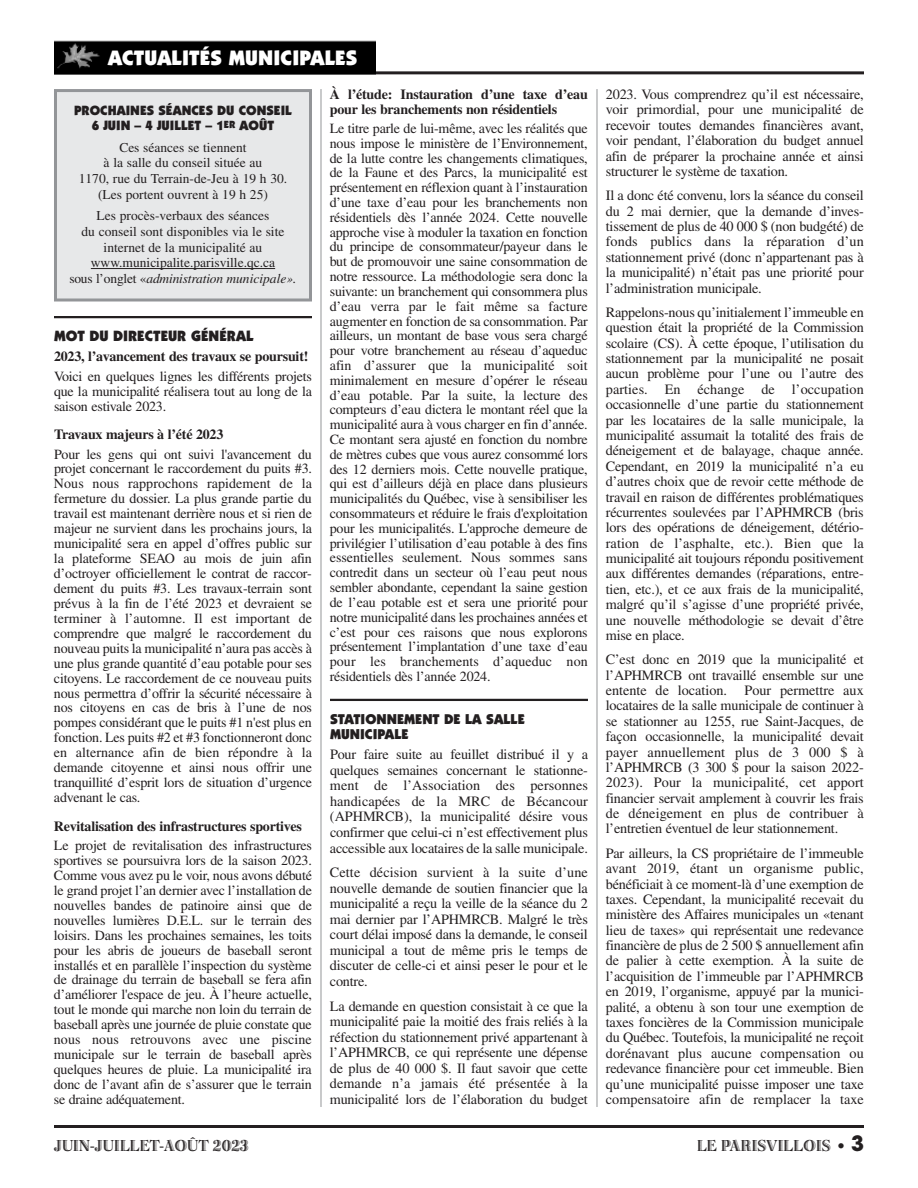
<style>
.page{position:relative;width:918px;height:1188px;background:#fff}
.page>*{position:absolute;margin:0;border:0;box-sizing:border-box;transform-origin:0 0}
.t1{font:900 21px "Itc Kabel";letter-spacing:.005em;color:#fff}
.t2{font:16.5px "Bertie Plain";color:#231f20}
.t3{font:900 15px "Itc Kabel";color:#231f20}
.t4{font:14.25px/15.5px "Times";letter-spacing:-.015em;color:#231f20;text-align:justify}
.t5{font:900 14.25px/15.6px "Itc Kabel";color:#231f20}
.t6{font:14.1px/15px "Times";letter-spacing:-.015em;color:#231f20;text-align:justify}
.t7{font:700 14.1px/14.9px "Times";letter-spacing:-.015em;color:#231f20}
.t8{font:13.5px/15.6px "Times";color:#231f20;text-align:center}
.t9{font:900 13.5px/15.6px "Itc Kabel";color:#231f20;text-align:center}
.s1{font-style:italic}
.s2{font-family:"Frutiger";font-weight:900;font-style:italic;font-size:15px}
.s3{font-family:"Avant Garde";font-weight:700;font-size:21px}
</style>
<div class="page">
<hr style="left:54px;top:1125px;width:810px;height:3px;background:#231f20">
<hr style="left:54px;top:316px;width:258px;height:2px;background:#231f20">
<hr style="left:330px;top:699px;width:258px;height:2px;background:#231f20">
<hr style="left:321px;top:89px;width:1px;height:1018px;background:#939598">
<hr style="left:597px;top:89px;width:1px;height:1018px;background:#939598">
<hr style="left:54px;top:71px;width:810px;height:3px;background:#231f20">
<img style="left:54px;top:40px;width:321px;height:35px">
<div style="left:57px;top:92px;width:252px;height:206px;background:#e7e8e9"></div>
<div style="left:54px;top:89px;width:258px;height:213px;border:3px solid #939598"></div>
<hr style="left:91px;top:268px;width:184px;height:1px;background:#231f20">
<h1 class="t1" style="left:108px;top:50px;width:251px">ACTUALITÉS MUNICIPALES</h1>
<p class="t9" style="left:74px;top:103px;width:219px">PROCHAINES SÉANCES DU CONSEIL<br>6 JUIN – 4 JUILLET – 1<sup>ER</sup> AOÛT</p>
<p class="t8" style="left:79px;top:141px;width:210px">Ces séances se tiennent<br>à la salle du conseil située au<br>1170, rue du Terrain-de-Jeu à 19 h 30. (Les portent ouvrent à 19 h 25)</p>
<p class="t8" style="left:69px;top:209px;width:229px">Les procès-verbaux des séances<br>du conseil sont disponibles via le site internet de la municipalité au www.municipalite.parisville.qc.ca<br>sous l’onglet «<span class="s1">administration municipale».</span></p>
<p class="t7" style="left:330px;top:88px;width:260px">À l’étude: Instauration d’une taxe d’eau pour les branchements non résidentiels</p>
<p class="t6" style="left:330px;top:122px;width:260px">Le titre parle de lui-même, avec les réalités que nous impose le ministère de l’Environnement, de la lutte contre les changements climatiques, de la Faune et des Parcs, la municipalité est présentement en réflexion quant à l’instauration d’une taxe d’eau pour les branchements non résidentiels dès l’année 2024. Cette nouvelle approche vise à moduler la taxation en fonction du principe de consommateur/payeur dans le but de promouvoir une saine consommation de notre ressource. La méthodologie sera donc la suivante: un branchement qui consommera plus d’eau verra par le fait même sa facture augmenter en fonction de sa consommation. Par ailleurs, un montant de base vous sera chargé pour votre branchement au réseau d’aqueduc afin d’assurer que la municipalité soit minimalement en mesure d’opérer le réseau d’eau potable. Par la suite, la lecture des compteurs d’eau dictera le montant réel que la municipalité aura à vous charger en fin d’année.<br>Ce montant sera ajusté en fonction du nombre de mètres cubes que vous aurez consommé lors des 12 derniers mois. Cette nouvelle pratique, qui est d’ailleurs déjà en place dans plusieurs municipalités du Québec, vise à sensibiliser les consommateurs et réduire le frais d'exploitation pour les municipalités. L'approche demeure de privilégier l’utilisation d’eau potable à des fins essentielles seulement. Nous sommes sans contredit dans un secteur où l’eau peut nous sembler abondante, cependant la saine gestion de l’eau potable est et sera une priorité pour notre municipalité dans les prochaines années et c’est pour ces raisons que nous explorons présentement l’implantation d’une taxe d’eau pour les branchements d’aqueduc non résidentiels dès l’année 2024.</p>
<p class="t5" style="left:330px;top:712px;width:196px">STATIONNEMENT DE LA SALLE<br>MUNICIPALE</p>
<p class="t4" style="left:330px;top:748px;width:260px">Pour faire suite au feuillet distribué il y a quelques semaines concernant le stationne&shy;ment de l’Association des personnes handicapées de la MRC de Bécancour (APHMRCB), la municipalité désire vous confirmer que celui-ci n’est effectivement plus accessible aux locataires de la salle municipale.</p>
<p class="t4" style="left:330px;top:866px;width:260px">Cette décision survient à la suite d’une nouvelle demande de soutien financier que la municipalité a reçu la veille de la séance du 2 mai dernier par l’APHMRCB. Malgré le très court délai imposé dans la demande, le conseil municipal a tout de même pris le temps de discuter de celle-ci et ainsi peser le pour et le contre.</p>
<p class="t4" style="left:330px;top:999px;width:260px">La demande en question consistait à ce que la municipalité paie la moitié des frais reliés à la réfection du stationnement privé appartenant à l’APHMRCB, ce qui représente une dépense de plus de 40 000 $. Il faut savoir que cette demande n’a jamais été présentée à la municipalité lors de l’élaboration du budget</p>
<p class="t3" style="left:54px;top:330px;width:201px">MOT DU DIRECTEUR GÉNÉRAL</p>
<p class="t7" style="left:54px;top:351px;width:256px">2023, l’avancement des travaux se poursuit!</p>
<p class="t6" style="left:54px;top:370px;width:260px">Voici en quelques lignes les différents projets que la municipalité réalisera tout au long de la saison estivale 2023.</p>
<p class="t7" style="left:54px;top:428px;width:171px">Travaux majeurs à l’été 2023</p>
<p class="t6" style="left:54px;top:448px;width:260px">Pour les gens qui ont suivi l'avancement du projet concernant le raccordement du puits #3.<br>Nous nous rapprochons rapidement de la fermeture du dossier. La plus grande partie du travail est maintenant derrière nous et si rien de majeur ne survient dans les prochains jours, la municipalité sera en appel d’offres public sur la plateforme SEAO au mois de juin afin d’octroyer officiellement le contrat de raccor&shy;dement du puits #3. Les travaux-terrain sont prévus à la fin de l’été 2023 et devraient se terminer à l’automne. Il est important de comprendre que malgré le raccordement du nouveau puits la municipalité n’aura pas accès à une plus grande quantité d’eau potable pour ses citoyens. Le raccordement de ce nouveau puits nous permettra d’offrir la sécurité nécessaire à nos citoyens en cas de bris à l’une de nos pompes considérant que le puits #1 n'est plus en fonction. Les puits #2 et #3 fonctionneront donc en alternance afin de bien répondre à la demande citoyenne et ainsi nous offrir une tranquillité d’esprit lors de situation d’urgence advenant le cas.</p>
<p class="t7" style="left:54px;top:820px;width:249px">Revitalisation des infrastructures sportives</p>
<p class="t6" style="left:54px;top:839px;width:260px">Le projet de revitalisation des infrastructures sportives se poursuivra lors de la saison 2023.<br>Comme vous avez pu le voir, nous avons débuté le grand projet l’an dernier avec l’installation de nouvelles bandes de patinoire ainsi que de nouvelles lumières D.E.L. sur le terrain des loisirs. Dans les prochaines semaines, les toits pour les abris de joueurs de baseball seront installés et en parallèle l’inspection du système de drainage du terrain de baseball se fera afin d’améliorer l'espace de jeu. À l’heure actuelle, tout le monde qui marche non loin du terrain de baseball après une journée de pluie constate que nous nous retrouvons avec une piscine municipale sur le terrain de baseball après quelques heures de pluie. La municipalité ira donc de l’avant afin de s’assurer que le terrain se draine adéquatement.</p>
<p class="t4" style="left:606px;top:88px;width:260px">2023. Vous comprendrez qu’il est nécessaire, voir primordial, pour une municipalité de recevoir toutes demandes financières avant, voir pendant, l’élaboration du budget annuel afin de préparer la prochaine année et ainsi structurer le système de taxation.</p>
<p class="t4" style="left:606px;top:189px;width:260px">Il a donc été convenu, lors la séance du conseil du 2 mai dernier, que la demande d’inves&shy;tissement de plus de 40 000 $ (non budgété) de fonds publics dans la réparation d’un stationnement privé (donc n’appartenant pas à la municipalité) n’était pas une priorité pour l’administration municipale.</p>
<p class="t4" style="left:606px;top:306px;width:260px">Rappelons-nous qu’initialement l’immeuble en question était la propriété de la Commission scolaire (CS). À cette époque, l’utilisation du stationnement par la municipalité ne posait aucun problème pour l’une ou l’autre des parties. En échange de l’occupation occasionnelle d’une partie du stationnement par les locataires de la salle municipale, la municipalité assumait la totalité des frais de déneigement et de balayage, chaque année.<br>Cependant, en 2019 la municipalité n’a eu d’autres choix que de revoir cette méthode de travail en raison de différentes problématiques récurrentes soulevées par l’APHMRCB (bris lors des opérations de déneigement, détério&shy;ration de l’asphalte, etc.). Bien que la municipalité ait toujours répondu positivement aux différentes demandes (réparations, entre&shy;tien, etc.), et ce aux frais de la municipalité, malgré qu’il s’agisse d’une propriété privée, une nouvelle méthodologie se devait d’être mise en place.</p>
<p class="t4" style="left:606px;top:653px;width:260px">C’est donc en 2019 que la municipalité et l’APHMRCB ont travaillé ensemble sur une entente de location. Pour permettre aux locataires de la salle municipale de continuer à se stationner au 1255, rue Saint-Jacques, de façon occasionnelle, la municipalité devait payer annuellement plus de 3 000 $ à l’APHMRCB (3 300 $ pour la saison 2022- 2023). Pour la municipalité, cet apport financier servait amplement à couvrir les frais de déneigement en plus de contribuer à l’entretien éventuel de leur stationnement.</p>
<p class="t4" style="left:606px;top:847px;width:260px">Par ailleurs, la CS propriétaire de l’immeuble avant 2019, étant un organisme public, bénéficiait à ce moment-là d’une exemption de taxes. Cependant, la municipalité recevait du ministère des Affaires municipales un «tenant lieu de taxes» qui représentait une redevance financière de plus de 2 500 $ annuellement afin de palier à cette exemption. À la suite de l’acquisition de l’immeuble par l’APHMRCB en 2019, l’organisme, appuyé par la munici&shy;palité, a obtenu à son tour une exemption de taxes foncières de la Commission municipale du Québec. Toutefois, la municipalité ne reçoit dorénavant plus aucune compensation ou redevance financière pour cet immeuble. Bien qu’une municipalité puisse imposer une taxe compensatoire afin de remplacer la taxe</p>
<p class="t2" style="left:54px;top:1140px;width:196px">JUIN-JUILLET-AOÛT 2023</p>
<p class="t2" style="left:697px;top:1140px;width:168px">LE PARISVILLOIS <span class="s2">•</span> <span class="s3">3</span></p>
</div>
